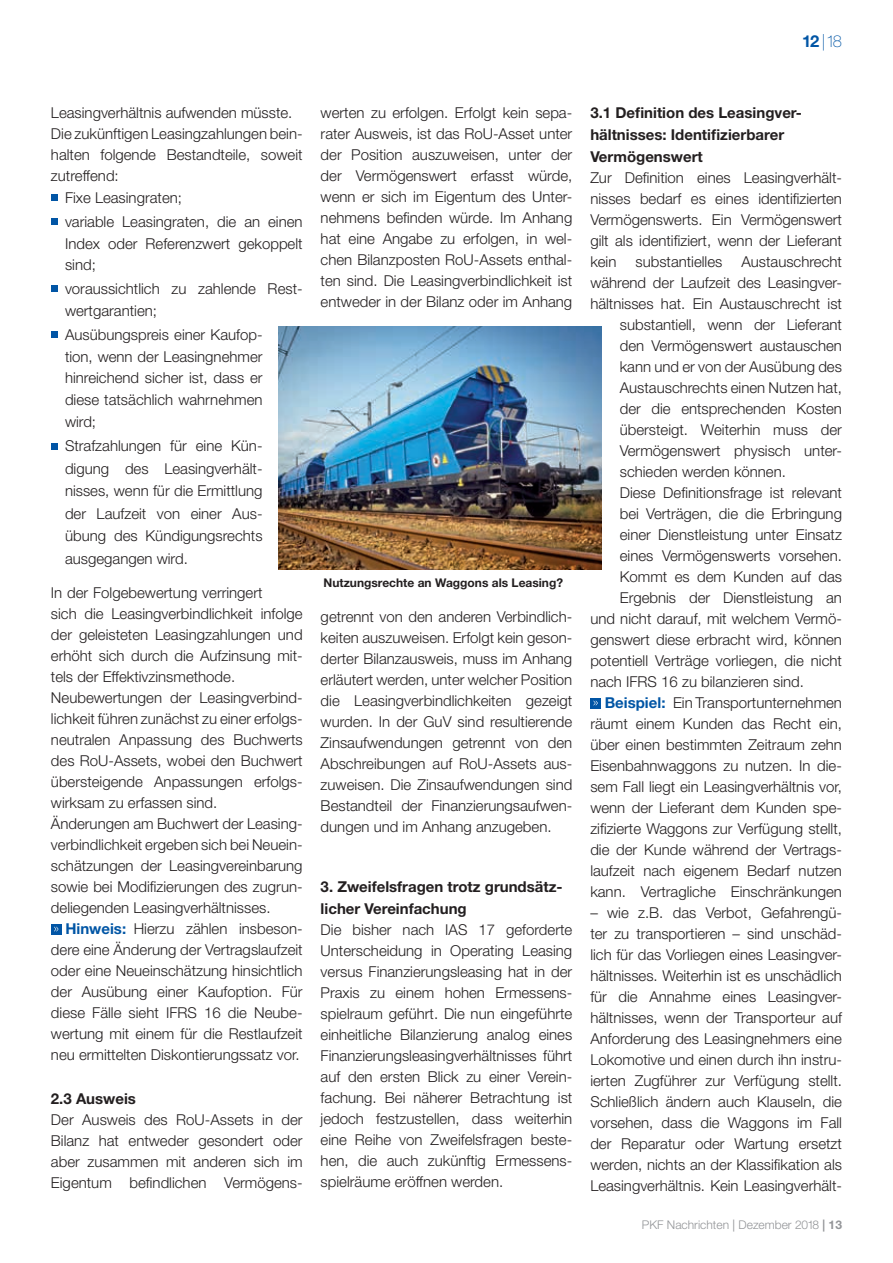
<style>
.page{position:relative;width:893px;height:1263px;background:#fff}
.page>*{position:absolute;margin:0;border:0;box-sizing:border-box;transform-origin:0 0}
.t1{font:100 16.5px "Helvetica Neue LT";color:#0155a5}
.t2{font:300 15px/21px "Helvetica Neue LT";color:#231f20;text-align:justify}
.t3{font:700 15px/21.8px "Helvetica Neue LT";color:#231f20}
.t4{font:700 12px "Helvetica Neue LT";color:#231f20}
.t5{font:300 12px "Helvetica Neue LT";color:#939598}
.s1{font-weight:700}
.s2{font-weight:700;color:#0155a5}
.s3{font-weight:400}
</style>
<div class="page">
<svg style="left:51px;top:195px;width:6px;height:6px"></svg>
<div style="left:51px;top:218px;width:6px;height:7px;background:#0155a5"></div>
<svg style="left:51px;top:286px;width:6px;height:6px"></svg>
<div style="left:51px;top:331px;width:6px;height:7px;background:#0155a5"></div>
<svg style="left:51px;top:443px;width:6px;height:6px"></svg>
<div style="left:51px;top:924px;width:11px;height:10px;background:#0155a5"></div>
<svg style="left:54px;top:926px;width:4px;height:6px"></svg>
<div style="left:590px;top:698px;width:11px;height:10px;background:#0155a5"></div>
<svg style="left:593px;top:700px;width:5px;height:6px"></svg>
<img style="left:278px;top:326px;width:324px;height:243px">
<p class="t1" style="left:802px;top:35px;width:41px"><span class="s1">12</span> |18</p>
<p class="t2" style="left:51px;top:104px;width:243px">Leasingverhältnis aufwenden müsste.</p>
<p class="t2" style="left:51px;top:125px;width:253px">Die zukünftigen Leasingzahlungen bein-</p>
<p class="t2" style="left:51px;top:146px;width:253px">halten folgende Bestandteile, soweit</p>
<p class="t2" style="left:51px;top:167px;width:69px">zutreffend:</p>
<p class="t2" style="left:65px;top:189px;width:118px">Fixe Leasingraten;</p>
<p class="t2" style="left:65px;top:212px;width:239px;line-height:21.8px">variable Leasingraten, die an einen Index oder Referenzwert gekoppelt sind;</p>
<p class="t2" style="left:65px;top:280px;width:239px;line-height:21.8px">voraussichtlich zu zahlende Rest&shy;wertgarantien;</p>
<p class="t2" style="left:65px;top:325px;width:199px;line-height:21.8px">Ausübungspreis einer Kaufop&shy;tion, wenn der Leasingnehmer hinreichend sicher ist, dass er diese tatsächlich wahrnehmen wird;</p>
<p class="t2" style="left:65px;top:437px;width:199px;line-height:22.5px">Strafzahlungen für eine Kün&shy;digung des Leasingverhält&shy;nisses, wenn für die Ermittlung der Laufzeit von einer Aus&shy;übung des Kündigungsrechts ausgegangen wird.</p>
<p class="t2" style="left:51px;top:584px;width:253px;text-align:left">In der Folgebewertung verringert<br>sich die Leasingverbindlichkeit infolge der geleisteten Leasingzahlungen und erhöht sich durch die Aufzinsung mit&shy;tels der Effektivzinsmethode.<br>Neubewertungen der Leasingverbind&shy;lichkeit führen zunächst zu einer erfolgs&shy;neutralen Anpassung des Buchwerts des RoU-Assets, wobei den Buchwert übersteigende Anpassungen erfolgs&shy;wirksam zu erfassen sind.<br>Änderungen am Buchwert der Leasing&shy;verbindlichkeit ergeben sich bei Neuein&shy;schätzungen der Leasingvereinbarung sowie bei Modifizierungen des zugrun&shy;deliegenden Leasingverhältnisses.</p>
<p class="t2" style="left:51px;top:920px;width:253px;text-indent:14px"><span class="s2">Hinweis:</span> Hierzu zählen insbeson&shy;dere eine Änderung der Vertragslaufzeit oder eine Neueinschätzung hinsichtlich der Ausübung einer Kaufoption. Für diese Fälle sieht IFRS 16 die Neube&shy;wertung mit einem für die Restlaufzeit neu ermittelten Diskontierungssatz vor.</p>
<p class="t3" style="left:51px;top:1089px;width:86px">2.3 Ausweis</p>
<p class="t2" style="left:51px;top:1111px;width:253px">Der Ausweis des RoU-Assets in der Bilanz hat entweder gesondert oder aber zusammen mit anderen sich im Eigentum befindlichen Vermögens-</p>
<p class="t2" style="left:321px;top:104px;width:253px">werten zu erfolgen. Erfolgt kein sepa&shy;rater Ausweis, ist das RoU-Asset unter der Position auszuweisen, unter der der Vermögenswert erfasst würde, wenn er sich im Eigentum des Unter&shy;nehmens befinden würde. Im Anhang hat eine Angabe zu erfolgen, in wel&shy;chen Bilanzposten RoU-Assets enthal&shy;ten sind. Die Leasingverbindlichkeit ist entweder in der Bilanz oder im Anhang</p>
<p class="t4" style="left:323px;top:579px;width:241px">Nutzungsrechte an Waggons als Leasing?</p>
<p class="t2" style="left:321px;top:608px;width:253px">getrennt von den anderen Verbindlich&shy;keiten auszuweisen. Erfolgt kein geson&shy;derter Bilanzausweis, muss im Anhang erläutert werden, unter welcher Position die Leasingverbindlichkeiten gezeigt wurden. In der GuV sind resultierende Zinsaufwendungen getrennt von den Abschreibungen auf RoU-Assets aus&shy;zuweisen. Die Zinsaufwendungen sind Bestandteil der Finanzierungsaufwen&shy;dungen und im Anhang anzugeben.</p>
<p class="t3" style="left:321px;top:877px;width:243px">3. Zweifelsfragen trotz grundsätz&shy;licher Vereinfachung</p>
<p class="t2" style="left:321px;top:921px;width:253px">Die bisher nach IAS 17 geforderte Unterscheidung in Operating Leasing versus Finanzierungsleasing hat in der Praxis zu einem hohen Ermessens&shy;spielraum geführt. Die nun eingeführte einheitliche Bilanzierung analog eines Finanzierungsleasingverhältnisses führt auf den ersten Blick zu einer Verein&shy;fachung. Bei näherer Betrachtung ist jedoch festzustellen, dass weiterhin eine Reihe von Zweifelsfragen beste&shy;hen, die auch zukünftig Ermessens&shy;spielräume eröffnen werden.</p>
<p class="t3" style="left:590px;top:103px;width:213px">3.1 Definition des Leasingver&shy;hältnisses: Identifizierbarer<br>Vermögens wert</p>
<p class="t2" style="left:590px;top:169px;width:253px">Zur Definition eines Leasingverhält&shy;nisses bedarf es eines identifizierten Vermögenswerts. Ein Vermögenswert gilt als identifiziert, wenn der Lieferant kein</p>
<p class="t2" style="left:635px;top:253px;width:88px">substantielles</p>
<p class="t2" style="left:741px;top:253px;width:102px">Austauschrecht</p>
<p class="t2" style="left:590px;top:274px;width:253px">während der Laufzeit des Leasingver-</p>
<p class="t2" style="left:590px;top:295px;width:253px">hältnisses hat. Ein Austauschrecht ist</p>
<p class="t2" style="left:620px;top:316px;width:224px">substantiell, wenn der Lieferant</p>
<p class="t2" style="left:620px;top:337px;width:224px">den Vermögenswert austauschen</p>
<p class="t2" style="left:620px;top:358px;width:224px">kann und er von der Ausübung des</p>
<p class="t2" style="left:620px;top:379px;width:224px">Austauschrechts einen Nutzen hat,</p>
<p class="t2" style="left:620px;top:400px;width:224px">der die entsprechenden Kosten</p>
<p class="t2" style="left:620px;top:421px;width:224px">übersteigt. Weiterhin muss der</p>
<p class="t2" style="left:620px;top:442px;width:224px">Vermögenswert physisch unter-</p>
<p class="t2" style="left:620px;top:463px;width:168px">schieden werden können.</p>
<p class="t2" style="left:620px;top:484px;width:224px">Diese Definitionsfrage ist relevant</p>
<p class="t2" style="left:620px;top:505px;width:224px">bei Verträgen, die die Erbringung</p>
<p class="t2" style="left:620px;top:526px;width:224px">einer Dienstleistung unter Einsatz</p>
<p class="t2" style="left:620px;top:547px;width:224px">eines Vermögenswerts vorsehen.</p>
<p class="t2" style="left:620px;top:568px;width:224px">Kommt es dem Kunden auf das</p>
<p class="t2" style="left:620px;top:589px;width:224px">Ergebnis der Dienstleistung an</p>
<p class="t2" style="left:590px;top:610px;width:253px">und nicht darauf, mit welchem Vermö-</p>
<p class="t2" style="left:590px;top:631px;width:253px">genswert diese erbracht wird, können</p>
<p class="t2" style="left:590px;top:652px;width:253px">potentiell Verträge vorliegen, die nicht</p>
<p class="t2" style="left:590px;top:673px;width:215px">nach IFRS 16 zu bilanzieren sind.</p>
<p class="t2" style="left:605px;top:694px;width:239px"><span class="s2">Beispiel:</span> Ein Transportunternehmen</p>
<p class="t2" style="left:590px;top:715px;width:253px">räumt einem Kunden das Recht ein,</p>
<p class="t2" style="left:590px;top:736px;width:253px">über einen bestimmten Zeitraum zehn</p>
<p class="t2" style="left:590px;top:757px;width:253px">Eisenbahnwaggons zu nutzen. In die-</p>
<p class="t2" style="left:590px;top:778px;width:253px">sem Fall liegt ein Leasingverhältnis vor,</p>
<p class="t2" style="left:590px;top:799px;width:253px">wenn der Lieferant dem Kunden spe-</p>
<p class="t2" style="left:590px;top:820px;width:253px">zifizierte Waggons zur Verfügung stellt,</p>
<p class="t2" style="left:590px;top:841px;width:253px">die der Kunde während der Vertrags-</p>
<p class="t2" style="left:590px;top:862px;width:253px">laufzeit nach eigenem Bedarf nutzen</p>
<p class="t2" style="left:590px;top:883px;width:253px">kann. Vertragliche Einschränkungen</p>
<p class="t2" style="left:590px;top:904px;width:253px">– wie z.B. das Verbot, Gefahrengü&shy;ter zu transportieren – sind unschäd&shy;lich für das Vorliegen eines Leasingver&shy;hältnisses. Weiterhin ist es unschädlich für die Annahme eines Leasingver&shy;hältnisses, wenn der Transporteur auf Anforderung des Leasingnehmers eine Lokomotive und einen durch ihn instru&shy;ierten Zugführer zur Verfügung stellt.<br>Schließlich ändern auch Klauseln, die vorsehen, dass die Waggons im Fall der Reparatur oder Wartung ersetzt werden, nichts an der Klassifikation als Leasingverhältnis. Kein Leasingverhält-</p>
<p class="t5" style="left:642px;top:1220px;width:202px">PKF Nachrichten <span class="s3">|</span> Dezember 2018 <span class="s1">| 13</span></p>
</div>
